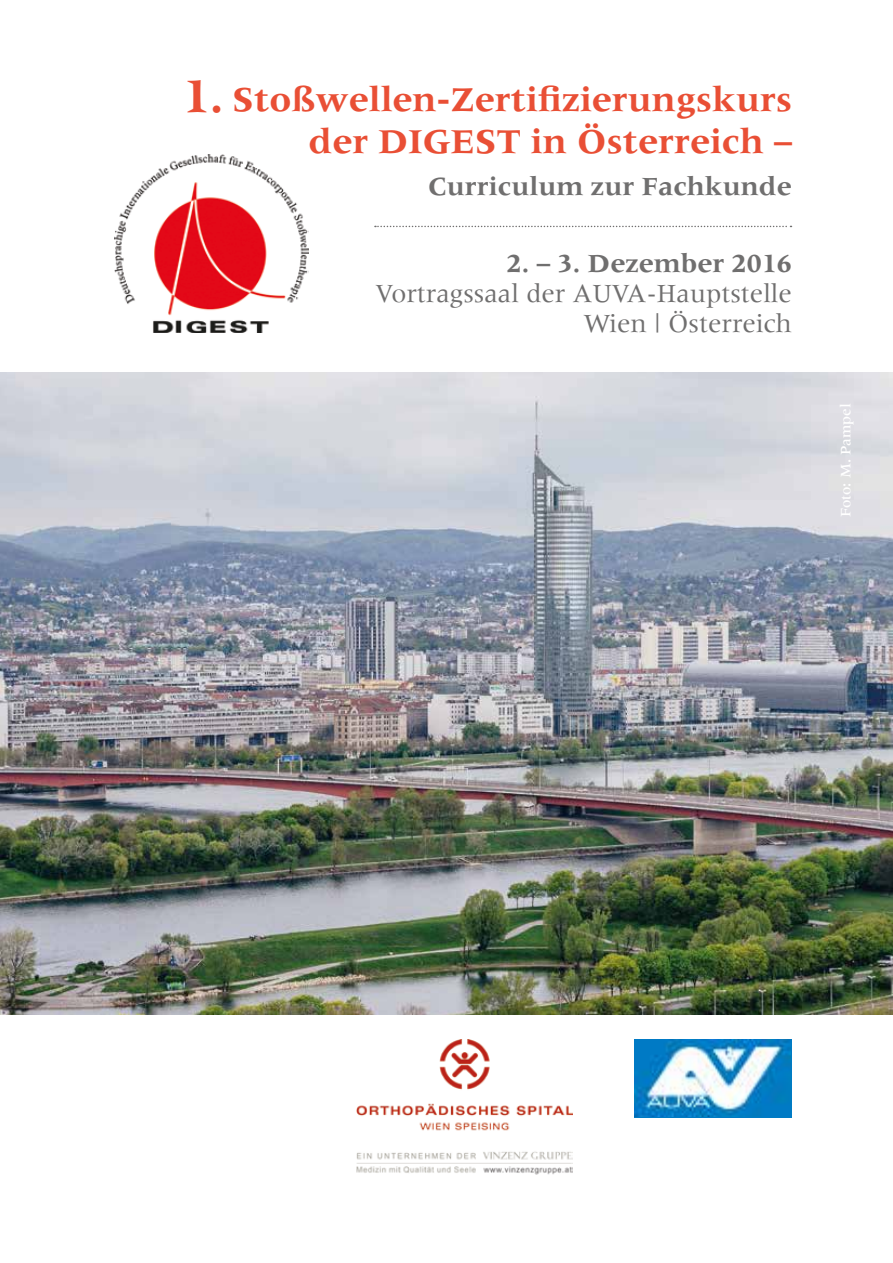
<style>
.page{position:relative;width:893px;height:1263px;background:#fff}
.page>*{position:absolute;margin:0;border:0;box-sizing:border-box;transform-origin:0 0}
.t1{font:700 49.5px "Meridien LT";color:#e94f35}
.t2{font:700 36px/42px "Meridien LT";color:#e94f35;text-align:right}
.t3{font:27px/30px "Meridien LT";color:#706f6f;text-align:right}
.t4{font:700 27px "Meridien LT";color:#706f6f}
.t5{font:500 15px "Meridien LT";color:#fff}
</style>
<div class="page">
<img style="left:0;top:372px;width:893px;height:642px">
<img style="left:635px;top:1040px;width:156px;height:77px">
<img style="left:356px;top:1040px;width:217px;height:135px">
<img style="left:114px;top:154px;width:194px;height:178px">
<svg style="left:375px;top:226px;width:416px;height:1px"></svg>
<h1 class="t1" style="left:182px;top:67px;width:43px">1.</h1>
<p class="t2" style="left:232px;top:78px;width:561px">Stoßwellen-Zertifizierungskurs der DIGEST in Österreich –</p>
<p class="t4" style="left:428px;top:170px;width:366px">Curriculum zur Fachkunde</p>
<p class="t4" style="left:507px;top:248px;width:287px">2. – 3. Dezember 2016</p>
<p class="t3" style="left:375px;top:278px;width:418px">Vortragssaal der AUVA-Hauptstelle<br>Wien | Österreich</p>
<p class="t5" style="left:837px;top:517px;width:116px;rotate:-90deg">Foto: M. Pampel</p>
</div>
